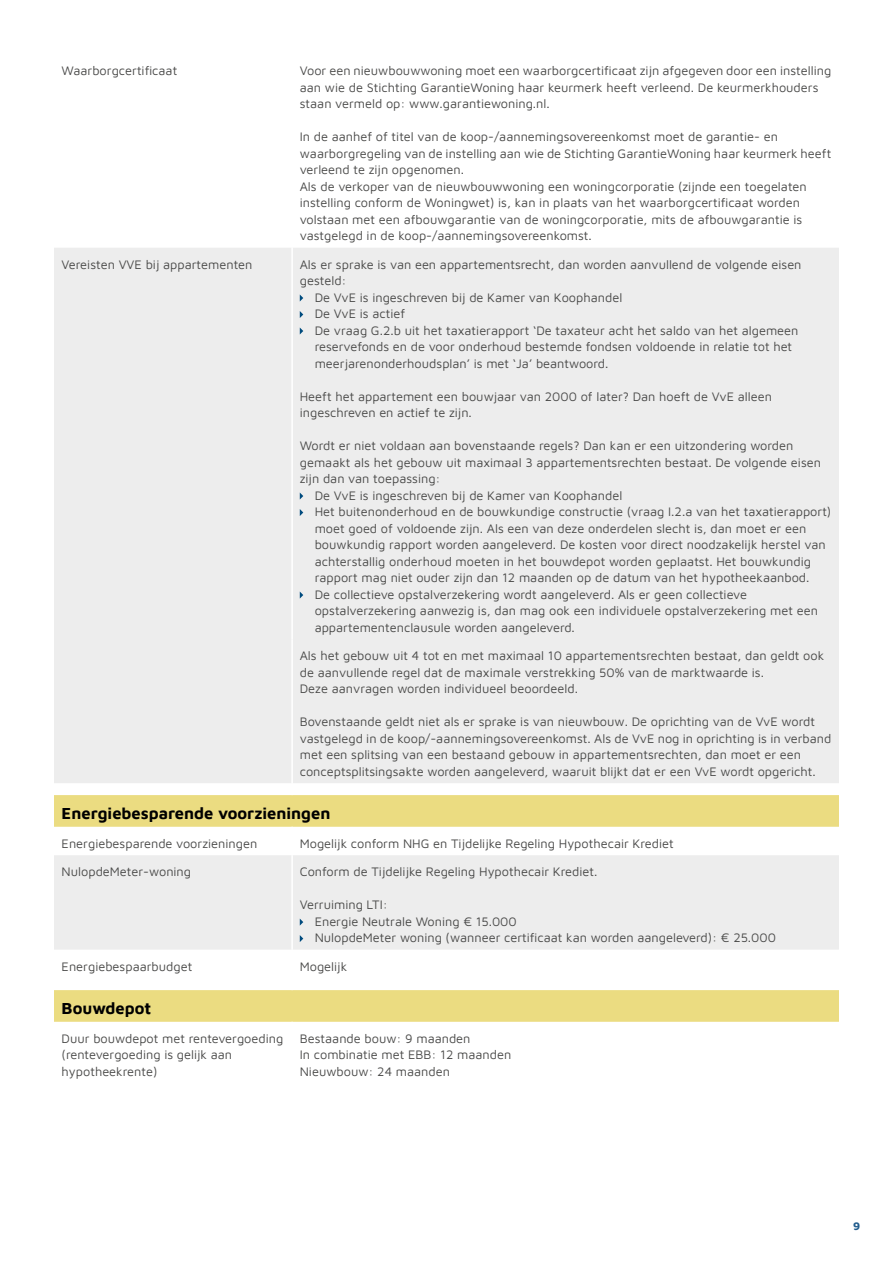
<style>
.page{position:relative;width:893px;height:1263px;background:#fff}
.page>*{position:absolute;margin:0;border:0;box-sizing:border-box;transform-origin:0 0}
.t1{font:700 16.5px "Maven Pro";color:#000}
.t2{font:12.75px/16.5px "Maven Pro";color:#4a4a49}
.t3{font:700 11.25px "Maven Pro";color:#235e8e}
</style>
<div class="page">
<div style="left:54px;top:248px;width:785px;height:535px;background:#ededed"></div>
<svg style="left:54px;top:795px;width:785px;height:227px"></svg>
<hr style="left:291px;top:248px;width:2px;height:391px;background:#fff">
<hr style="left:291px;top:639px;width:2px;height:144px;background:#fff">
<hr style="left:291px;top:827px;width:2px;height:28px;background:#fff">
<hr style="left:291px;top:855px;width:2px;height:95px;background:#fff">
<hr style="left:291px;top:950px;width:2px;height:28px;background:#fff">
<svg style="left:291px;top:978px;width:2px;height:12px"></svg>
<svg style="left:300px;top:294px;width:3px;height:8px"></svg>
<svg style="left:300px;top:311px;width:3px;height:7px"></svg>
<svg style="left:300px;top:327px;width:3px;height:8px"></svg>
<svg style="left:300px;top:492px;width:3px;height:8px"></svg>
<svg style="left:300px;top:509px;width:3px;height:7px"></svg>
<svg style="left:300px;top:591px;width:3px;height:8px"></svg>
<svg style="left:300px;top:918px;width:3px;height:8px"></svg>
<svg style="left:300px;top:935px;width:3px;height:7px"></svg>
<p class="t2" style="left:62px;top:62px;width:117px">Waarborgcertificaat</p>
<p class="t2" style="left:300px;top:62px;width:533px">Voor een nieuwbouwwoning moet een waarborgcertificaat zijn afgegeven door een instelling aan wie de Stichting GarantieWoning haar keurmerk heeft verleend. De keurmerkhouders staan vermeld op: www.garantiewoning.nl.</p>
<p class="t2" style="left:300px;top:128px;width:533px">In de aanhef of titel van de koop-/aannemingsovereenkomst moet de garantie- en waarborgregeling van de instelling aan wie de Stichting GarantieWoning haar keurmerk heeft verleend te zijn opgenomen.<br>Als de verkoper van de nieuwbouwwoning een woningcorporatie (zijnde een toegelaten instelling conform de Woningwet) is, kan in plaats van het waarborgcertificaat worden volstaan met een afbouwgarantie van de woningcorporatie, mits de afbouwgarantie is vastgelegd in de koop-/aannemingsovereenkomst.</p>
<p class="t2" style="left:62px;top:255px;width:192px">Vereisten VVE bij appartementen</p>
<p class="t2" style="left:300px;top:255px;width:503px">Als er sprake is van een appartementsrecht, dan worden aanvullend de volgende eisen</p>
<p class="t2" style="left:300px;top:272px;width:48px">gesteld:</p>
<p class="t2" style="left:315px;top:288px;width:309px">De VvE is ingeschreven bij de Kamer van Koophandel</p>
<p class="t2" style="left:315px;top:305px;width:92px">De VvE is actief</p>
<p class="t2" style="left:315px;top:321px;width:485px">De vraag G.2.b uit het taxatierapport ‘De taxateur acht het saldo van het algemeen</p>
<p class="t2" style="left:315px;top:338px;width:479px">reservefonds en de voor onderhoud bestemde fondsen voldoende in relatie tot het</p>
<p class="t2" style="left:315px;top:354px;width:295px">meerjarenonderhoudsplan’ is met ‘Ja’ beantwoord.</p>
<p class="t2" style="left:300px;top:387px;width:474px">Heeft het appartement een bouwjaar van 2000 of later? Dan hoeft de VvE alleen ingeschreven en actief te zijn.</p>
<p class="t2" style="left:300px;top:437px;width:495px">Wordt er niet voldaan aan bovenstaande regels? Dan kan er een uitzondering worden</p>
<p class="t2" style="left:300px;top:453px;width:523px">gemaakt als het gebouw uit maximaal 3 appartementsrechten bestaat. De volgende eisen</p>
<p class="t2" style="left:300px;top:470px;width:142px">zijn dan van toepassing:</p>
<p class="t2" style="left:315px;top:486px;width:309px">De VvE is ingeschreven bij de Kamer van Koophandel</p>
<p class="t2" style="left:315px;top:503px;width:518px">Het buitenonderhoud en de bouwkundige constructie (vraag I.2.a van het taxatierapport)</p>
<p class="t2" style="left:315px;top:519px;width:493px">moet goed of voldoende zijn. Als een van deze onderdelen slecht is, dan moet er een</p>
<p class="t2" style="left:315px;top:536px;width:512px">bouwkundig rapport worden aangeleverd. De kosten voor direct noodzakelijk herstel van</p>
<p class="t2" style="left:315px;top:552px;width:498px">achterstallig onderhoud moeten in het bouwdepot worden geplaatst. Het bouwkundig</p>
<p class="t2" style="left:315px;top:569px;width:496px">rapport mag niet ouder zijn dan 12 maanden op de datum van het hypotheekaanbod.</p>
<p class="t2" style="left:315px;top:585px;width:434px">De collectieve opstalverzekering wordt aangeleverd. Als er geen collectieve</p>
<p class="t2" style="left:315px;top:602px;width:505px">opstalverzekering aanwezig is, dan mag ook een individuele opstalverzekering met een</p>
<p class="t2" style="left:315px;top:618px;width:262px">appartementenclausule worden aangeleverd.</p>
<p class="t2" style="left:300px;top:647px;width:526px">Als het gebouw uit 4 tot en met maximaal 10 appartementsrechten bestaat, dan geldt ook de aanvullende regel dat de maximale verstrekking 50% van de marktwaarde is.<br>Deze aanvragen worden individueel beoordeeld.</p>
<p class="t2" style="left:300px;top:713px;width:533px">Bovenstaande geldt niet als er sprake is van nieuwbouw. De oprichting van de VvE wordt vastgelegd in de koop/-aannemingsovereenkomst. Als de VvE nog in oprichting is in verband met een splitsing van een bestaand gebouw in appartementsrechten, dan moet er een conceptsplitsingsakte worden aangeleverd, waaruit blijkt dat er een VvE wordt opgericht.</p>
<p class="t1" style="left:62px;top:802px;width:270px">Energiebesparende voorzieningen</p>
<p class="t2" style="left:62px;top:834px;width:197px">Energiebesparende voorzieningen</p>
<p class="t2" style="left:300px;top:834px;width:375px">Mogelijk conform NHG en Tijdelijke Regeling Hypothecair Krediet</p>
<p class="t2" style="left:62px;top:863px;width:131px">NulopdeMeter-woning</p>
<p class="t2" style="left:300px;top:863px;width:299px">Conform de Tijdelijke Regeling Hypothecair Krediet.</p>
<p class="t2" style="left:315px;top:896px;width:463px;text-indent:-15px">Verruiming LTI:<br>Energie Neutrale Woning € 15.000<br>NulopdeMeter woning (wanneer certificaat kan worden aangeleverd): € 25.000</p>
<p class="t2" style="left:62px;top:957px;width:132px">Energiebespaarbudget</p>
<p class="t2" style="left:300px;top:957px;width:49px">Mogelijk</p>
<p class="t1" style="left:62px;top:997px;width:91px">Bouwdepot</p>
<p class="t2" style="left:62px;top:1029px;width:223px">Duur bouwdepot met rentevergoeding (rentevergoeding is gelijk aan hypotheekrente)</p>
<p class="t2" style="left:300px;top:1029px;width:213px">Bestaande bouw: 9 maanden<br>In combinatie met EBB: 12 maanden<br>Nieuwbouw: 24 maanden</p>
<p class="t3" style="left:853px;top:1218px;width:9px">9</p>
</div>
